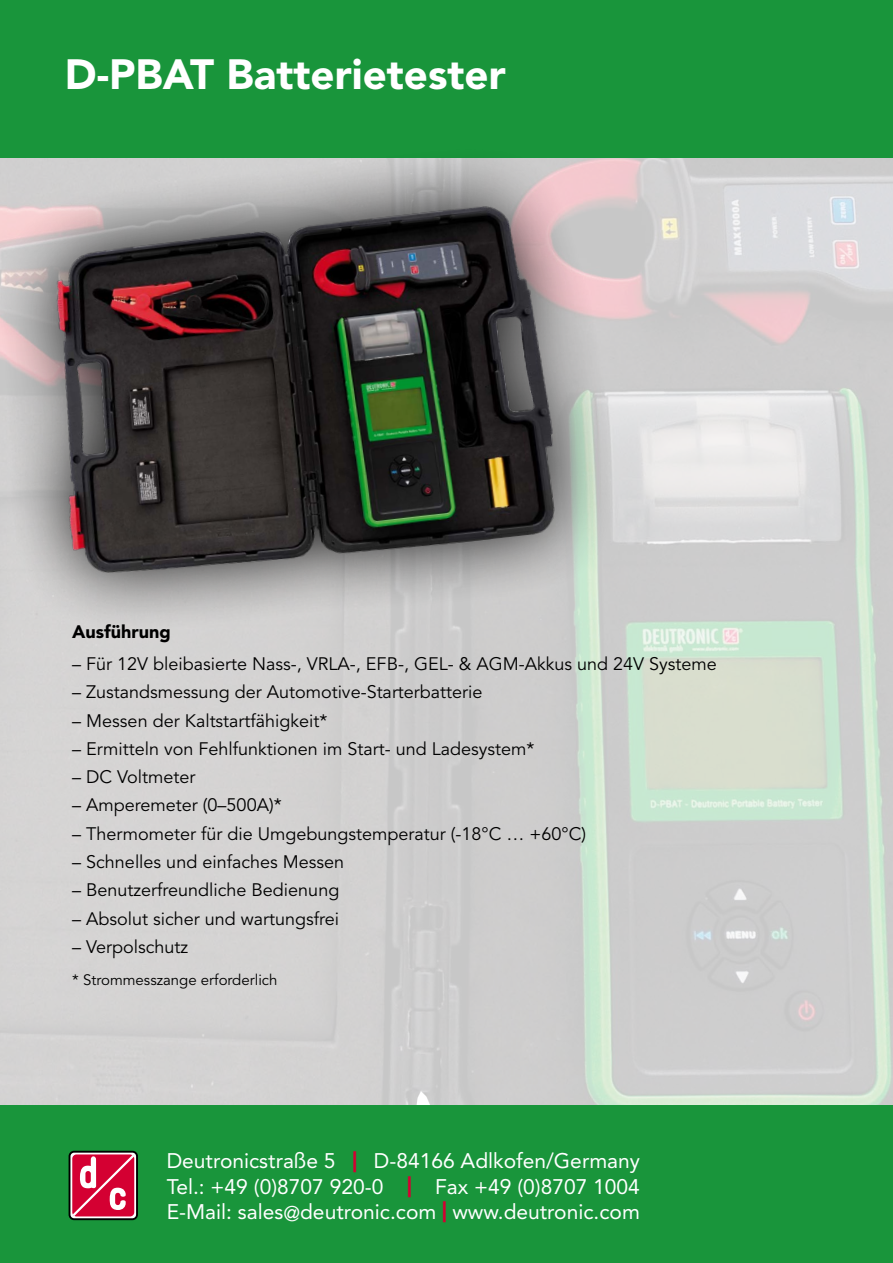
<style>
.page{position:relative;width:893px;height:1263px;background:#fff}
.page>*{position:absolute;margin:0;border:0;box-sizing:border-box;transform-origin:0 0}
.t1{font:900 42px "Avenir LT Std";color:#fff}
.t2{font:21px/25.2px "Avenir LT Std";color:#fff;text-align:justify}
.t3{font:18px "Avenir LT Std";color:#000}
.t4{font:900 18px "Avenir LT Std";color:#000}
.t5{font:15px "Avenir LT Std";color:#000}
.s1{font-weight:900;color:#d40032}
</style>
<div class="page">
<img style="left:0;top:157px;width:893px;height:949px">
<div style="left:0;top:0;width:893px;height:157px;background:#19953b"></div>
<div style="left:0;top:1106px;width:893px;height:157px;background:#19953b"></div>
<div style="left:69px;top:1151px;width:69px;height:69px;border:2px solid #000;border-radius:5px"></div>
<svg style="left:70px;top:1152px;width:67px;height:66px"></svg>
<svg style="left:0;top:157px;width:637px;height:503px;fill:#d0cece"></svg>
<img style="left:28px;top:167px;width:554px;height:448px">
<h1 class="t1" style="left:65px;top:49px;width:442px">D-PBAT Batterietester</h1>
<p class="t4" style="left:72px;top:620px;width:100px">Ausführung</p>
<p class="t3" style="left:72px;top:654px;width:646px">– Für 12V bleibasierte Nass-, VRLA-, EFB-, GEL- &amp; AGM-Akkus und 24V Systeme</p>
<p class="t3" style="left:72px;top:682px;width:412px">– Zustandsmessung der Automotive-Starterbatterie</p>
<p class="t3" style="left:72px;top:710px;width:257px">– Messen der Kaltstartfähigkeit*</p>
<p class="t3" style="left:72px;top:738px;width:464px">– Ermitteln von Fehlfunktionen im Start- und Ladesystem*</p>
<p class="t3" style="left:72px;top:767px;width:125px">– DC Voltmeter</p>
<p class="t3" style="left:72px;top:795px;width:211px">– Amperemeter (0–500A)*</p>
<p class="t3" style="left:72px;top:823px;width:515px">– Thermometer für die Umgebungstemperatur (-18°C … +60°C)</p>
<p class="t3" style="left:72px;top:851px;width:273px">– Schnelles und einfaches Messen</p>
<p class="t3" style="left:72px;top:880px;width:269px">– Benutzerfreundliche Bedienung</p>
<p class="t3" style="left:72px;top:908px;width:268px">– Absolut sicher und wartungsfrei</p>
<p class="t3" style="left:72px;top:936px;width:117px">– Verpolschutz</p>
<p class="t5" style="left:72px;top:971px;width:207px">* Strommesszange erforderlich</p>
<p class="t2" style="left:167px;top:1148px;width:475px">Deutronicstraße 5 <span class="s1">|</span> D-84166 Adlkofen/Germany Tel.: +49 (0)8707 920-0 <span class="s1">|</span> Fax +49 (0)8707 1004<br>E-Mail: sales@deutronic.com <span class="s1">|</span> www.deutronic.com</p>
</div>
